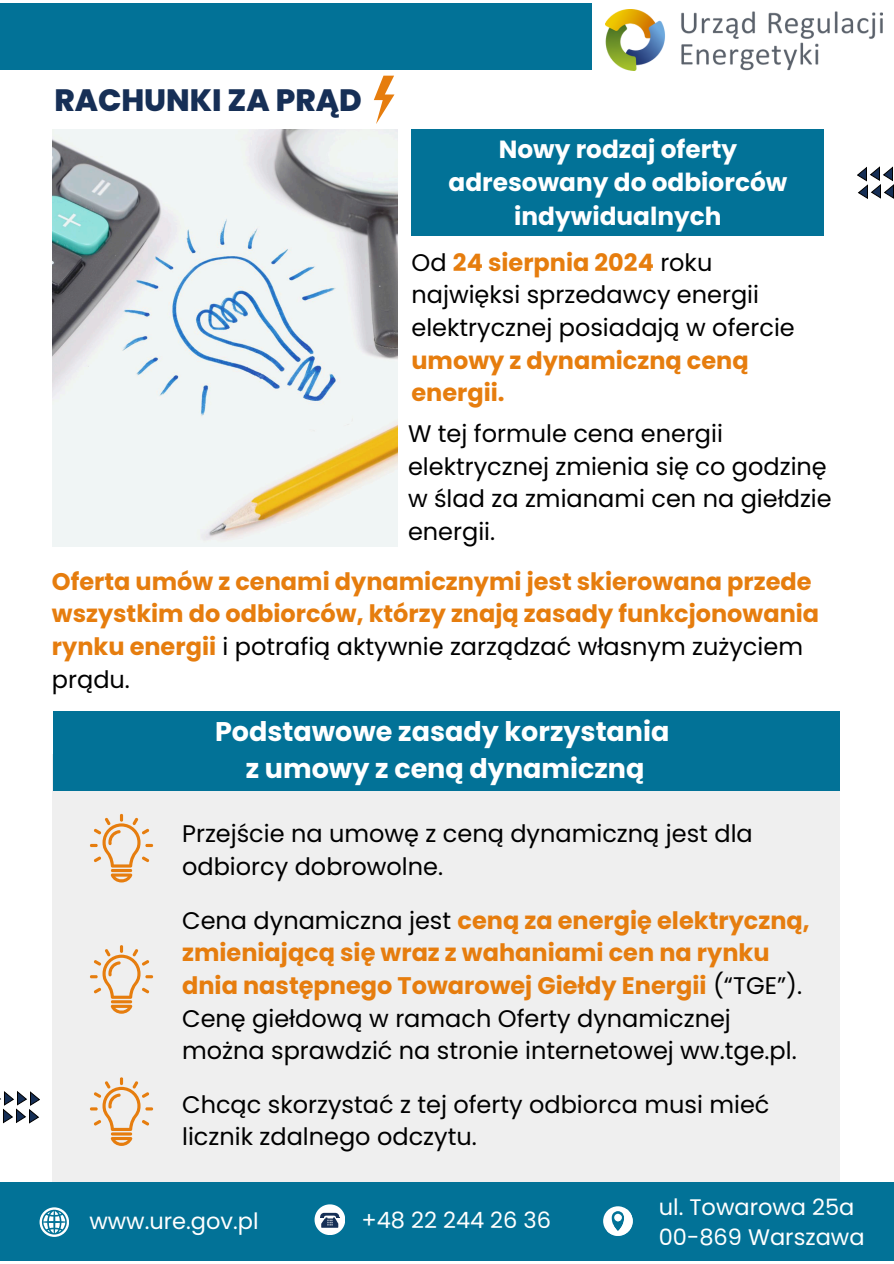
<style>
.page{position:relative;width:894px;height:1264px;background:#fff}
.page>*{position:absolute;margin:0;border:0;box-sizing:border-box;transform-origin:0 0}
.t1{font:800 30.75px "Poppins";color:#162f56}
.t2{font:700 27px/37.2px "Poppins";color:#fff;text-align:center}
.t3{font:700 24.75px/33.8px "Poppins";color:#fff;text-align:center}
.t4{font:24px/32.7px "Poppins";color:#000}
.t5{font:700 24px/32.7px "Poppins";color:#e67d0e}
.t6{font:22.5px "Poppins";color:#fff}
.s1{font-weight:700;color:#e67d0e}
.s2{font-weight:400;color:#000}
</style>
<div class="page">
<img style="left:53px;top:129px;width:345px;height:417px">
<div style="left:52px;top:754px;width:787px;height:427px;background:#efefef"></div>
<div style="left:53px;top:711px;width:786px;height:79px;background:#027297"></div>
<div style="left:411px;top:129px;width:413px;height:107px;background:#027297"></div>
<div style="left:0;top:3px;width:591px;height:67px;background:#027297"></div>
<div style="left:0;top:1181px;width:893px;height:79px;background:#027297"></div>
<svg style="left:40px;top:1207px;width:29px;height:29px"></svg>
<svg style="left:314px;top:1204px;width:31px;height:30px"></svg>
<svg style="left:603px;top:1206px;width:29px;height:29px"></svg>
<svg style="left:857px;top:167px;width:36px;height:31px"></svg>
<svg style="left:0;top:1091px;width:39px;height:31px"></svg>
<svg style="left:89px;top:813px;width:64px;height:69px"></svg>
<svg style="left:90px;top:1077px;width:63px;height:68px"></svg>
<img style="left:605px;top:9px;width:277px;height:62px">
<svg style="left:90px;top:945px;width:63px;height:68px"></svg>
<svg style="left:374px;top:76px;width:20px;height:48px"></svg>
<h1 class="t1" style="left:54px;top:78px;width:309px">RACHUNKI ZA PRĄD</h1>
<p class="t3" style="left:448px;top:132px;width:340px">Nowy rodzaj oferty adresowany do odbiorców indywidualnych</p>
<p class="t4" style="left:411px;top:246px;width:385px">Od <span class="s1">24 sierpnia 2024</span> roku najwięksi sprzedawcy energii elektrycznej posiadają w ofercie <span class="s1">umowy z dynamiczną ceną energii.</span></p>
<p class="t4" style="left:408px;top:417px;width:425px">W tej formule cena energii elektrycznej zmienia się co godzinę w ślad za zmianami cen na giełdzie energii.</p>
<h2 class="t5" style="left:52px;top:565px;width:768px">Oferta umów z cenami dynamicznymi jest skierowana przede wszystkim do odbiorców, którzy znają zasady funkcjonowania rynku energii <span class="s2">i potrafią aktywnie zarządzać własnym zużyciem prądu.</span></h2>
<p class="t2" style="left:215px;top:713px;width:456px">Podstawowe zasady korzystania z umowy z ceną dynamiczną</p>
<h2 class="t4" style="left:182px;top:817px;width:572px">Przejście na umowę z ceną dynamiczną jest dla odbiorcy dobrowolne.</h2>
<p class="t5" style="left:182px;top:904px;width:629px"><span class="s2">Cena dynamiczna jest</span> ceną za energię elektryczną, zmieniającą się wraz z wahaniami cen na rynku dnia następnego Towarowej Giełdy Energii <span class="s2">(“TGE”).</span></p>
<p class="t4" style="left:182px;top:1001px;width:616px">Cenę giełdową w ramach Oferty dynamicznej można sprawdzić na stronie internetowej ww.tge.pl.</p>
<p class="t4" style="left:182px;top:1087px;width:588px">Chcąc skorzystać z tej oferty odbiorca musi mieć licznik zdalnego odczytu.</p>
<p class="t6" style="left:89px;top:1205px;width:171px">www.ure.gov.pl</p>
<p class="t6" style="left:361px;top:1204px;width:191px">+48 22 244 26 36</p>
<p class="t6" style="left:658px;top:1191px;width:197px">ul. Towarowa 25a</p>
<p class="t6" style="left:658px;top:1221px;width:207px">00-869 Warszawa</p>
</div>
